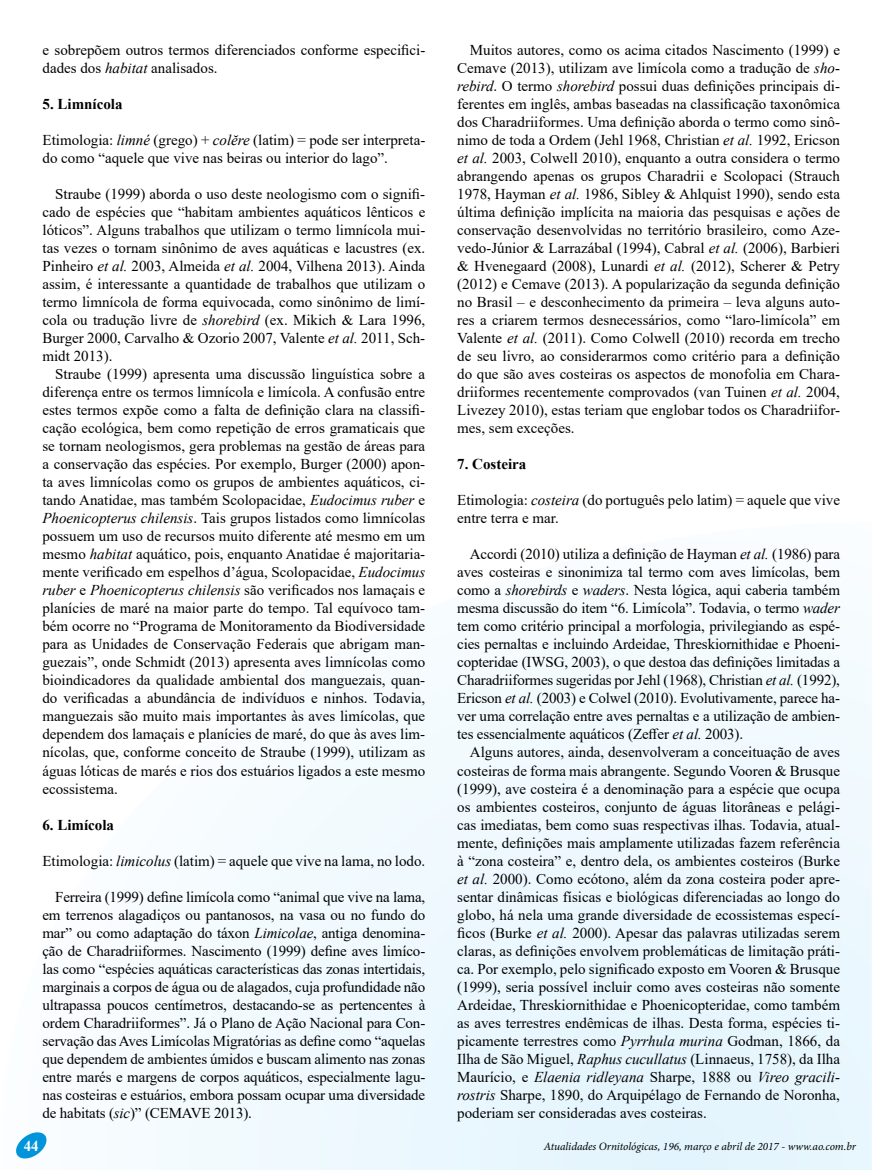
<style>
.page{position:relative;width:872px;height:1170px;background:#fff}
.page>*{position:absolute;margin:0;border:0;box-sizing:border-box;transform-origin:0 0}
.t1{font:15px/18px "Times New Roman";color:#000;text-align:justify}
.t2{font:700 15px "Times New Roman";color:#000}
.t3{font:700 15px "Times New Roman";color:#fff}
.t4{font:italic 11.25px "Minion Pro";letter-spacing:-.005em;color:#000}
.s1{font-style:italic}
</style>
<div class="page">
<svg style="left:155px;top:632px;width:716px;height:537px"></svg>
<svg style="left:871px;top:731px;width:1px;height:438px"></svg>
<svg style="left:16px;top:1132px;width:31px;height:27px"></svg>
<p class="t1" style="left:43px;top:41px;width:384px">e sobrepõem outros termos diferenciados conforme especifici&shy;dades dos <span class="s1">habitat</span> analisados.</p>
<p class="t2" style="left:43px;top:93px;width:82px">5. Limnícola</p>
<p class="t1" style="left:42px;top:131px;width:384px">Etimologia: <span class="s1">limné</span> (grego) + <span class="s1">colĕre</span> (latim) = pode ser interpreta&shy;do como “aquele que vive nas beiras ou interior do lago”.</p>
<p class="t1" style="left:42px;top:185px;width:384px;text-indent:13px">Straube (1999) aborda o uso deste neologismo com o signifi&shy;cado de espécies que “habitam ambientes aquáticos lênticos e lóticos”. Alguns trabalhos que utilizam o termo limnícola mui&shy;tas vezes o tornam sinônimo de aves aquáticas e lacustres (ex.<br>Pinheiro <span class="s1">et al.</span> 2003, Almeida <span class="s1">et al.</span> 2004, Vilhena 2013). Ainda assim, é interessante a quantidade de trabalhos que utilizam o termo limnícola de forma equivocada, como sinônimo de limí&shy;cola ou tradução livre de <span class="s1">shorebird</span> (ex. Mikich &amp; Lara 1996, Burger 2000, Carvalho &amp; Ozorio 2007, Valente <span class="s1">et al.</span> 2011, Sch&shy;midt 2013).</p>
<p class="t1" style="left:42px;top:365px;width:384px;text-indent:13px">Straube (1999) apresenta uma discussão linguística sobre a diferença entre os termos limnícola e limícola. A confusão entre estes termos expõe como a falta de definição clara na classifi&shy;cação ecológica, bem como repetição de erros gramaticais que se tornam neologismos, gera problemas na gestão de áreas para a conservação das espécies. Por exemplo, Burger (2000) apon&shy;ta aves limnícolas como os grupos de ambientes aquáticos, ci&shy;tando Anatidae, mas também Scolopacidae, <span class="s1">Eudocimus ruber</span> e <span class="s1">Phoenicopterus chilensis</span>. Tais grupos listados como limnícolas possuem um uso de recursos muito diferente até mesmo em um mesmo <span class="s1">habitat</span> aquático, pois, enquanto Anatidae é majoritaria&shy;mente verificado em espelhos d’água, Scolopacidae, <span class="s1">Eudocimus ruber</span> e <span class="s1">Phoenicopterus chilensis</span> são verificados nos lamaçais e planícies de maré na maior parte do tempo. Tal equívoco tam&shy;bém ocorre no “Programa de Monitoramento da Biodiversidade para as Unidades de Conservação Federais que abrigam man&shy;guezais”, onde Schmidt (2013) apresenta aves limnícolas como bioindicadores da qualidade ambiental dos manguezais, quan&shy;do verificadas a abundância de indivíduos e ninhos. Todavia, manguezais são muito mais importantes às aves limícolas, que dependem dos lamaçais e planícies de maré, do que às aves lim&shy;nícolas, que, conforme conceito de Straube (1999), utilizam as águas lóticas de marés e rios dos estuários ligados a este mesmo ecossistema.</p>
<p class="t2" style="left:42px;top:813px;width:73px">6. Limícola</p>
<p class="t1" style="left:42px;top:851px;width:384px">Etimologia: <span class="s1">limicolus</span> (latim) = aquele que vive na lama, no lodo.</p>
<p class="t1" style="left:42px;top:887px;width:384px;text-indent:13px">Ferreira (1999) define limícola como “animal que vive na lama, em terrenos alagadiços ou pantanosos, na vasa ou no fundo do mar” ou como adaptação do táxon <span class="s1">Limicolae</span>, antiga denomina&shy;ção de Charadriiformes. Nascimento (1999) define aves limíco&shy;las como “espécies aquáticas características das zonas intertidais, marginais a corpos de água ou de alagados, cuja profundidade não ultrapassa poucos centímetros, destacando-se as pertencentes à ordem Charadriiformes”. Já o Plano de Ação Nacional para Con&shy;servação das Aves Limícolas Migratórias as define como “aquelas que dependem de ambientes úmidos e buscam alimento nas zonas entre marés e margens de corpos aquáticos, especialmente lagu&shy;nas costeiras e estuários, embora possam ocupar uma diversidade de habitats (<span class="s1">sic</span>)” (CEMAVE 2013).</p>
<p class="t1" style="left:457px;top:41px;width:384px;text-indent:13px">Muitos autores, como os acima citados Nascimento (1999) e Cemave (2013), utilizam ave limícola como a tradução de <span class="s1">sho&shy;rebird</span>. O termo <span class="s1">shorebird</span> possui duas definições principais di&shy;ferentes em inglês, ambas baseadas na classificação taxonômica dos Charadriiformes. Uma definição aborda o termo como sinô&shy;nimo de toda a Ordem (Jehl 1968, Christian <span class="s1">et al.</span> 1992, Ericson <span class="s1">et al.</span> 2003, Colwell 2010), enquanto a outra considera o termo abrangendo apenas os grupos Charadrii e Scolopaci (Strauch 1978, Hayman <span class="s1">et al.</span> 1986, Sibley &amp; Ahlquist 1990), sendo esta última definição implícita na maioria das pesquisas e ações de conservação desenvolvidas no território brasileiro, como Aze&shy;vedo-Júnior &amp; Larrazábal (1994), Cabral <span class="s1">et al.</span> (2006), Barbieri &amp; Hvenegaard (2008), Lunardi <span class="s1">et al.</span> (2012), Scherer &amp; Petry (2012) e Cemave (2013). A popularização da segunda definição no Brasil – e desconhecimento da primeira – leva alguns auto&shy;res a criarem termos desnecessários, como “laro-limícola” em Valente <span class="s1">et al.</span> (2011). Como Colwell (2010) recorda em trecho de seu livro, ao considerarmos como critério para a definição do que são aves costeiras os aspectos de monofolia em Chara&shy;driiformes recentemente comprovados (van Tuinen <span class="s1">et al.</span> 2004, Livezey 2010), estas teriam que englobar todos os Charadriifor&shy;mes, sem exceções.</p>
<p class="t2" style="left:457px;top:453px;width:71px">7. Costeira</p>
<p class="t1" style="left:457px;top:491px;width:384px">Etimologia: <span class="s1">costeira</span> (do português pelo latim) = aquele que vive entre terra e mar.</p>
<p class="t1" style="left:457px;top:545px;width:384px;text-indent:13px">Accordi (2010) utiliza a definição de Hayman <span class="s1">et al.</span> (1986) para aves costeiras e sinonimiza tal termo com aves limícolas, bem como a <span class="s1">shorebirds</span> e <span class="s1">waders</span>. Nesta lógica, aqui caberia também mesma discussão do item “6. Limícola”. Todavia, o termo <span class="s1">wader </span>tem como critério principal a morfologia, privilegiando as espé&shy;cies pernaltas e incluindo Ardeidae, Threskiornithidae e Phoeni&shy;copteridae (IWSG, 2003), o que destoa das definições limitadas a Charadriiformes sugeridas por Jehl (1968), Christian <span class="s1">et al.</span> (1992), Ericson <span class="s1">et al.</span> (2003) e Colwel (2010). Evolutivamente, parece ha&shy;ver uma correlação entre aves pernaltas e a utilização de ambien&shy;tes essencialmente aquáticos (Zeffer <span class="s1">et al.</span> 2003).</p>
<p class="t1" style="left:457px;top:743px;width:384px;text-indent:13px">Alguns autores, ainda, desenvolveram a conceituação de aves costeiras de forma mais abrangente. Segundo Vooren &amp; Brusque (1999), ave costeira é a denominação para a espécie que ocupa os ambientes costeiros, conjunto de águas litorâneas e pelági&shy;cas imediatas, bem como suas respectivas ilhas. Todavia, atual&shy;mente, definições mais amplamente utilizadas fazem referência à “zona costeira” e, dentro dela, os ambientes costeiros (Burke <span class="s1">et al.</span> 2000). Como ecótono, além da zona costeira poder apre&shy;sentar dinâmicas físicas e biológicas diferenciadas ao longo do globo, há nela uma grande diversidade de ecossistemas especí&shy;ficos (Burke <span class="s1">et al.</span> 2000). Apesar das palavras utilizadas serem claras, as definições envolvem problemáticas de limitação práti&shy;ca. Por exemplo, pelo significado exposto em Vooren &amp; Brusque (1999), seria possível incluir como aves costeiras não somente Ardeidae, Threskiornithidae e Phoenicopteridae, como também as aves terrestres endêmicas de ilhas. Desta forma, espécies ti&shy;picamente terrestres como <span class="s1">Pyrrhula murina</span> Godman, 1866, da Ilha de São Miguel, <span class="s1">Raphus cucullatus</span> (Linnaeus, 1758), da Ilha Maurício, e <span class="s1">Elaenia ridleyana</span> Sharpe, 1888 ou <span class="s1">Vireo gracili&shy;rostris</span> Sharpe, 1890, do Arquipélago de Fernando de Noronha, poderiam ser consideradas aves costeiras.</p>
<p class="t3" style="left:24px;top:1134px;width:17px">44</p>
<p class="t4" style="left:544px;top:1138px;width:313px">Atualidades Ornitológicas, 196, março e abril de 2017 - www.ao.com.br</p>
</div>
